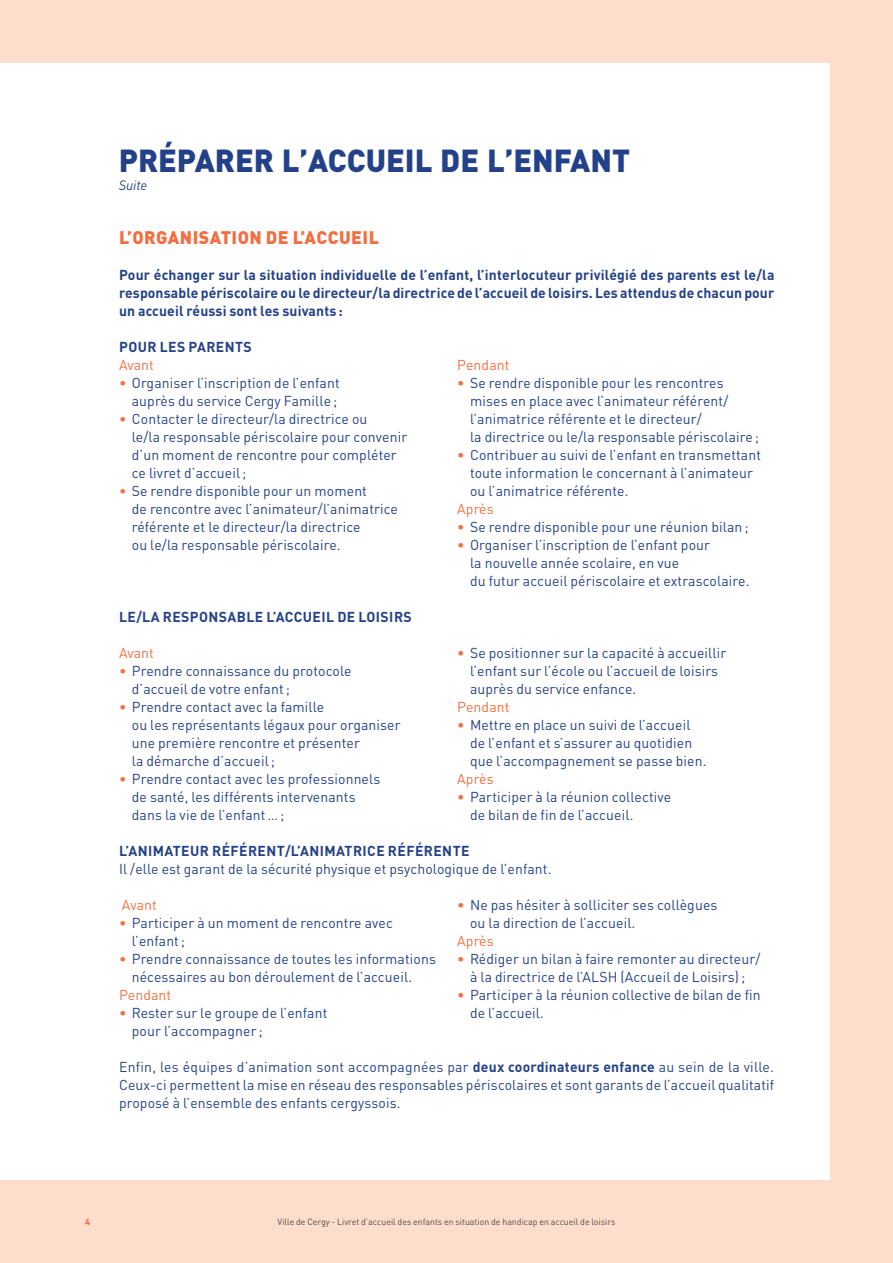
<style>
.page{position:relative;width:893px;height:1263px;background:#fddecd}
.page>*{position:absolute;margin:0;border:0;box-sizing:border-box;transform-origin:0 0}
.t1{font:900 31.5px "DIN Pro";color:#234189}
.t2{font:900 18px "DIN Pro";letter-spacing:.03em;color:#f36e40}
.t3{font:14.25px/18px "DIN Pro";letter-spacing:.01em;color:#234189}
.t4{font:700 14.25px/18px "DIN Pro";letter-spacing:.03em;color:#234189;text-align:justify}
.t5{font:14.25px "DIN Pro";letter-spacing:.01em;color:#f36e40}
.t6{font:italic 13.5px "DIN Pro";color:#234189}
.t7{font:9px "DIN Pro";color:#231f20}
.t8{font:900 9px "DIN Pro";color:#f36e40}
.s1{color:#f36e40}
.s2{font-weight:700}
</style>
<div class="page">
<div style="left:278px;top:1218px;width:337px;height:9px;background:#fddecd"></div>
<svg style="left:85px;top:1218px;width:5px;height:7px"></svg>
<div style="left:0;top:64px;width:829px;height:1116px;background:#fff"></div>
<h1 class="t1" style="left:119px;top:135px;width:513px">PRÉPARER L’ACCUEIL DE L’ENFANT</h1>
<p class="t6" style="left:119px;top:174px;width:30px">Suite</p>
<p class="t2" style="left:119px;top:223px;width:261px">L’ORGANISATION DE L’ACCUEIL</p>
<p class="t4" style="left:119px;top:264px;width:657px">Pour échanger sur la situation individuelle de l’enfant, l’interlocuteur privilégié des parents est le/la responsable périscolaire ou le directeur/la directrice de l’accueil de loisirs. Les attendus de chacun pour un accueil réussi sont les suivants :</p>
<p class="t4" style="left:119px;top:336px;width:134px">POUR LES PARENTS</p>
<p class="t5" style="left:119px;top:353px;width:36px">Avant</p>
<p class="t3" style="left:119px;top:372px;width:222px;text-align:right"><span class="s1">•</span> Organiser l’inscription de l’enfant auprès du service Cergy Famille ;</p>
<p class="t3" style="left:132px;top:408px;width:277px;text-indent:-13px"><span class="s1">•</span> Contacter le directeur/la directrice ou<br>le/la responsable périscolaire pour convenir d’un moment de rencontre pour compléter ce livret d’accueil ;</p>
<p class="t3" style="left:132px;top:480px;width:268px;text-indent:-13px"><span class="s1">•</span> Se rendre disponible pour un moment<br>de rencontre avec l’animateur/l’animatrice référente et le directeur/la directrice<br>ou le/la responsable périscolaire.</p>
<p class="t5" style="left:457px;top:353px;width:54px">Pendant</p>
<p class="t3" style="left:470px;top:372px;width:290px;text-indent:-13px"><span class="s1">•</span> Se rendre disponible pour les rencontres mises en place avec l’animateur référent/ l’animatrice référente et le directeur/<br>la directrice ou le/la responsable périscolaire ;</p>
<p class="t3" style="left:470px;top:444px;width:292px;text-indent:-13px"><span class="s1">•</span> Contribuer au suivi de l’enfant en transmettant toute information le concernant à l’animateur ou l’animatrice référente.</p>
<p class="t5" style="left:457px;top:497px;width:38px">Après</p>
<p class="t3" style="left:457px;top:516px;width:293px"><span class="s1">•</span> Se rendre disponible pour une réunion bilan ;</p>
<p class="t3" style="left:470px;top:534px;width:281px;text-indent:-13px"><span class="s1">•</span> Organiser l’inscription de l’enfant pour<br>la nouvelle année scolaire, en vue<br>du futur accueil périscolaire et extrascolaire.</p>
<p class="t4" style="left:119px;top:606px;width:294px">LE/LA RESPONSABLE L’ACCUEIL DE LOISIRS</p>
<p class="t5" style="left:119px;top:641px;width:36px">Avant</p>
<p class="t3" style="left:132px;top:660px;width:221px;text-indent:-13px"><span class="s1">•</span> Prendre connaissance du protocole d’accueil de votre enfant ;</p>
<p class="t3" style="left:132px;top:696px;width:270px;text-indent:-13px"><span class="s1">•</span> Prendre contact avec la famille<br>ou les représentants légaux pour organiser une première rencontre et présenter<br>la démarche d’accueil ;</p>
<p class="t3" style="left:132px;top:768px;width:250px;text-indent:-13px"><span class="s1">•</span> Prendre contact avec les professionnels de santé, les différents intervenants dans la vie de l’enfant … ;</p>
<p class="t3" style="left:470px;top:642px;width:258px;text-indent:-13px"><span class="s1">•</span> Se positionner sur la capacité à accueillir l’enfant sur l’école ou l’accueil de loisirs auprès du service enfance.</p>
<p class="t5" style="left:457px;top:695px;width:54px">Pendant</p>
<p class="t3" style="left:470px;top:714px;width:238px;text-indent:-13px"><span class="s1">•</span> Mettre en place un suivi de l’accueil de l’enfant et s’assurer au quotidien que l’accompagnement se passe bien.</p>
<p class="t5" style="left:457px;top:767px;width:38px">Après</p>
<p class="t3" style="left:470px;top:786px;width:203px;text-indent:-13px"><span class="s1">•</span> Participer à la réunion collective de bilan de fin de l’accueil.</p>
<p class="t4" style="left:119px;top:840px;width:352px">L’ANIMATEUR RÉFÉRENT/L’ANIMATRICE RÉFÉRENTE</p>
<p class="t3" style="left:119px;top:858px;width:434px">Il /elle est garant de la sécurité physique et psychologique de l’enfant.</p>
<p class="t5" style="left:122px;top:893px;width:36px">Avant</p>
<p class="t3" style="left:132px;top:912px;width:263px;text-indent:-13px"><span class="s1">•</span> Participer à un moment de rencontre avec l’enfant ;</p>
<p class="t3" style="left:132px;top:948px;width:306px;text-indent:-13px"><span class="s1">•</span> Prendre connaissance de toutes les informations nécessaires au bon déroulement de l’accueil.</p>
<p class="t5" style="left:119px;top:983px;width:54px">Pendant</p>
<p class="t3" style="left:132px;top:1002px;width:197px;text-indent:-13px"><span class="s1">•</span> Rester sur le groupe de l’enfant pour l’accompagner ;</p>
<p class="t3" style="left:470px;top:894px;width:249px;text-indent:-13px"><span class="s1">•</span> Ne pas hésiter à solliciter ses collègues ou la direction de l’accueil.</p>
<p class="t5" style="left:457px;top:929px;width:38px">Après</p>
<p class="t3" style="left:457px;top:948px;width:305px;text-align:center"><span class="s1">•</span> Rédiger un bilan à faire remonter au directeur/ à la directrice de l’ALSH (Accueil de Loisirs) ;</p>
<p class="t3" style="left:470px;top:984px;width:292px;text-indent:-13px"><span class="s1">•</span> Participer à la réunion collective de bilan de fin de l’accueil.</p>
<p class="t3" style="left:119px;top:1056px;width:657px;text-align:justify">Enfin, les équipes d’animation sont accompagnées par <span class="s2">deux coordinateurs enfance</span> au sein de la ville.<br>Ceux-ci permettent la mise en réseau des responsables périscolaires et sont garants de l’accueil qualitatif proposé à l’ensemble des enfants cergyssois.</p>
<p class="t8" style="left:85px;top:1214px;width:6px">4</p>
<p class="t7" style="left:278px;top:1214px;width:339px">Ville de Cergy - Livret d’accueil des enfants en situation de handicap en accueil de loisirs</p>
</div>
